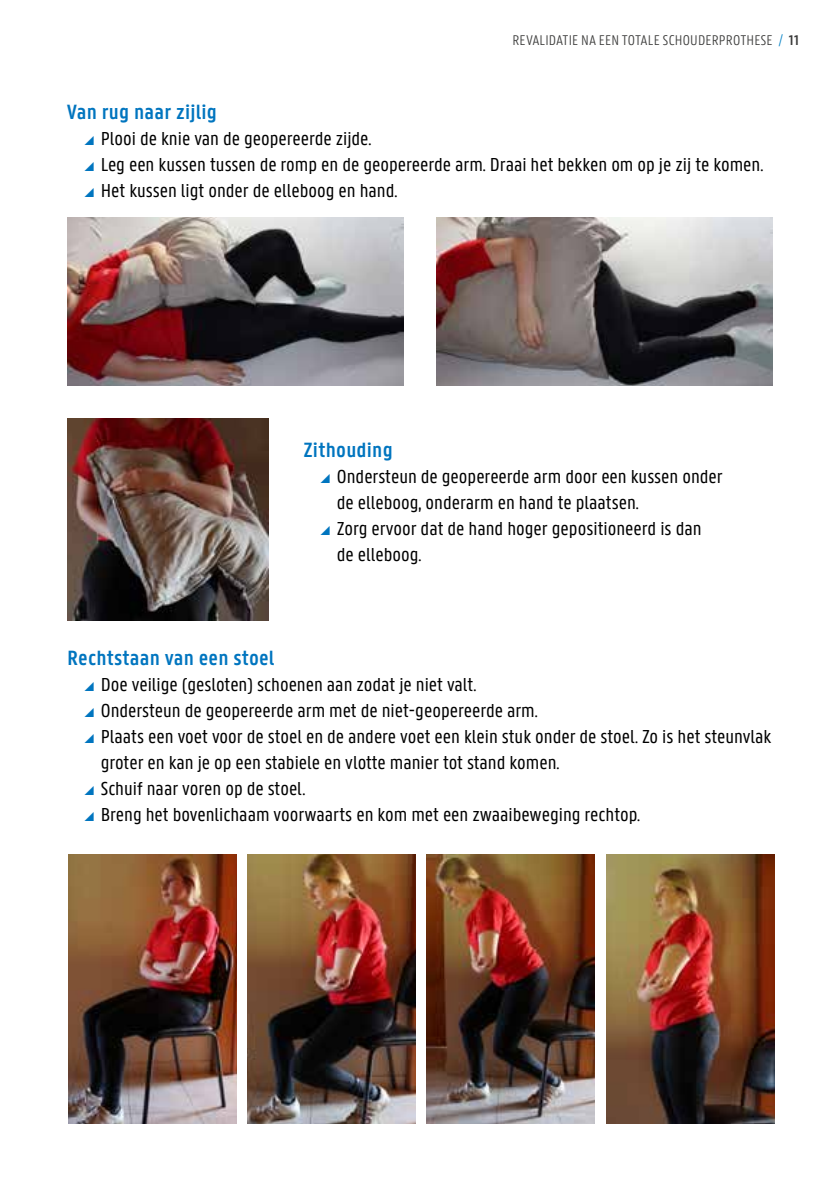
<style>
.page{position:relative;width:840px;height:1191px;background:#fff}
.page>*{position:absolute;margin:0;border:0;box-sizing:border-box;transform-origin:0 0}
.t1{font:600 22px "U Gent Panno Text";letter-spacing:.01em;color:#0075bf}
.t2{font:20px/26px "U Gent Panno Text";color:#000}
.t3{font:300 15px "U Gent Panno Text";letter-spacing:.015em;color:#3c3c3b}
.s1{color:#0080c6}
.s2{font-weight:600}
</style>
<div class="page">
<img style="left:67px;top:217px;width:336px;height:168px">
<img style="left:436px;top:217px;width:336px;height:168px">
<img style="left:67px;top:419px;width:201px;height:201px">
<img style="left:69px;top:854px;width:167px;height:269px">
<img style="left:247px;top:854px;width:168px;height:269px">
<img style="left:426px;top:854px;width:167px;height:269px">
<img style="left:606px;top:854px;width:167px;height:269px">
<p class="t3" style="left:512px;top:31px;width:288px">REVALIDATIE NA EEN TOTALE SCHOUDERPROTHESE <span class="s1">/</span> <span class="s2">11</span></p>
<p class="t1" style="left:67px;top:99px;width:151px">Van rug naar zijlig</p>
<p class="t2" style="left:101px;top:125px;width:663px">Plooi de knie van de geopereerde zijde.<br>Leg een kussen tussen de romp en de geopereerde arm. Draai het bekken om op je zij te komen.<br>Het kussen ligt onder de elleboog en hand.</p>
<p class="t1" style="left:303px;top:437px;width:91px">Zithouding</p>
<p class="t2" style="left:337px;top:463px;width:387px">Ondersteun de geopereerde arm door een kussen onder de elleboog, onderarm en hand te plaatsen.<br>Zorg ervoor dat de hand hoger gepositioneerd is dan de elleboog.</p>
<p class="t1" style="left:67px;top:645px;width:208px">Rechtstaan van een stoel</p>
<p class="t2" style="left:101px;top:671px;width:671px">Doe veilige (gesloten) schoenen aan zodat je niet valt.<br>Ondersteun de geopereerde arm met de niet-geopereerde arm.<br>Plaats een voet voor de stoel en de andere voet een klein stuk onder de stoel. Zo is het steunvlak groter en kan je op een stabiele en vlotte manier tot stand komen.<br>Schuif naar voren op de stoel.<br>Breng het bovenlichaam voorwaarts en kom met een zwaaibeweging rechtop.</p>
</div>
